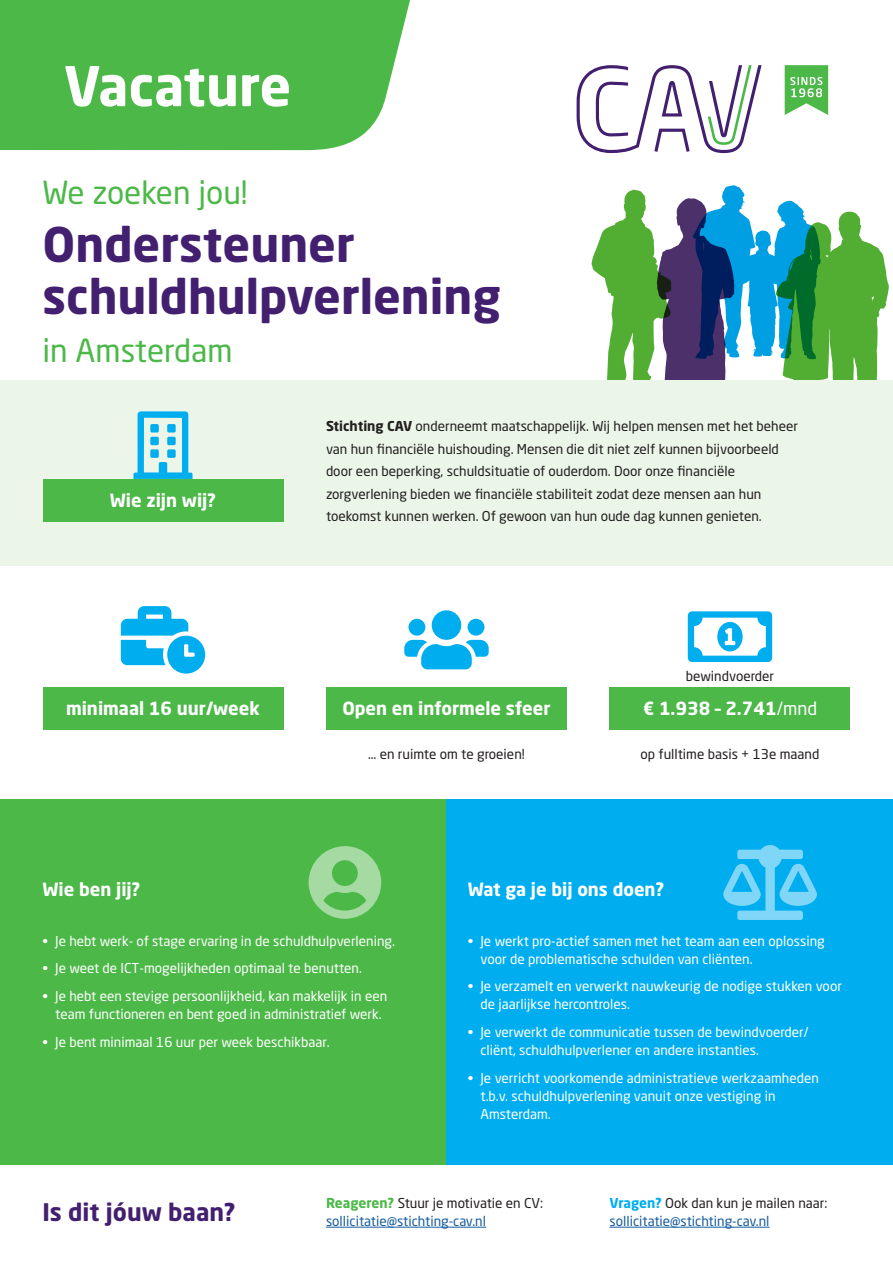
<style>
.page{position:relative;width:893px;height:1263px;background:#fff}
.page>*{position:absolute;margin:0;border:0;box-sizing:border-box;transform-origin:0 0}
.Gemeentenieuws_brood{font:700 54px "Neo Sans Std";color:#fff}
.Gemeentenieuws_brood-2{font:700 47.25px "Neo Sans Std";color:#431f70}
.Gemeentenieuws_brood-3{font:31.5px "Neo Sans Std";color:#4cb848}
.Gemeentenieuws_brood-4{font:700 24px "Neo Sans Std";color:#431f70}
.Gemeentenieuws_brood-5{font:700 18px "Neo Sans Std";color:#fff}
.t1{font:13.5px/18px "Neo Sans Std";color:#fff}
.Gemeentenieuws_brood-6{font:13.5px/22.5px "Neo Sans Std";color:#231f20}
.Gemeentenieuws_brood-7{font:13.5px/18px "Neo Sans Std";color:#175d9e}
.s1{font-weight:700}
.s2{font-weight:400}
.s3{font-weight:700;color:#4cb848}
.s4{font-weight:700;color:#00aeef}
.s5{color:#231f20}
</style>
<div class="page">
<svg style="left:591px;top:185px;width:298px;height:196px"></svg>
<div style="left:0;top:381px;width:893px;height:185px;background:#ebf5e8"></div>
<div style="left:0;top:799px;width:446px;height:366px;background:#4cb848"></div>
<div style="left:446px;top:799px;width:447px;height:366px;background:#00aeef"></div>
<div style="left:609px;top:687px;width:241px;height:42px;background:#4cb848"></div>
<div style="left:43px;top:479px;width:240px;height:42px;background:#4cb848"></div>
<hr style="left:326px;top:1227px;width:160px;height:1px;background:#175d9e">
<hr style="left:609px;top:1227px;width:161px;height:1px;background:#175d9e">
<svg style="left:577px;top:65px;width:185px;height:88px"></svg>
<svg style="left:785px;top:65px;width:43px;height:50px"></svg>
<div style="left:0;top:0;width:410px;height:150px;background:#4cb848"></div>
<div style="left:43px;top:687px;width:240px;height:42px;background:#4cb848"></div>
<div style="left:326px;top:687px;width:241px;height:42px;background:#4cb848"></div>
<p class="Gemeentenieuws_brood" style="left:64px;top:52px;width:229px">Vacature</p>
<p class="Gemeentenieuws_brood-3" style="left:43px;top:173px;width:207px">We zoeken jou!</p>
<p class="Gemeentenieuws_brood-2" style="left:43px;top:214px;width:314px">Ondersteuner</p>
<p class="Gemeentenieuws_brood-2" style="left:43px;top:266px;width:460px">schuldhulpverlening</p>
<p class="Gemeentenieuws_brood-3" style="left:43px;top:331px;width:192px">in Amsterdam</p>
<p class="Gemeentenieuws_brood-5" style="left:110px;top:489px;width:108px">Wie zijn wij?</p>
<p class="Gemeentenieuws_brood-6" style="left:326px;top:415px;width:473px"><span class="s1">Stichting CAV</span> onderneemt maatschappelijk. Wij helpen mensen met het beheer van hun financiële huishouding. Mensen die dit niet zelf kunnen bijvoorbeeld door een beperking, schuldsituatie of ouderdom. Door onze financiële zorgverlening bieden we financiële stabiliteit zodat deze mensen aan hun toekomst kunnen werken. Of gewoon van hun oude dag kunnen genieten.</p>
<p class="Gemeentenieuws_brood-6" style="left:686px;top:665px;width:90px">bewindvoerder</p>
<p class="Gemeentenieuws_brood-5" style="left:66px;top:697px;width:195px">minimaal 16 uur/week</p>
<p class="Gemeentenieuws_brood-5" style="left:342px;top:697px;width:210px">Open en informele sfeer</p>
<p class="Gemeentenieuws_brood-6" style="left:368px;top:742px;width:158px">… en ruimte om te groeien!</p>
<p class="Gemeentenieuws_brood-5" style="left:643px;top:697px;width:176px">€ 1.938 – 2.741<span class="s2">/mnd</span></p>
<p class="Gemeentenieuws_brood-6" style="left:640px;top:742px;width:180px">op fulltime basis + 13e maand</p>
<p class="Gemeentenieuws_brood-5" style="left:43px;top:878px;width:99px">Wie ben jij?</p>
<p class="Gemeentenieuws_brood-5" style="left:468px;top:878px;width:198px">Wat ga je bij ons doen?</p>
<p class="t1" style="left:43px;top:932px;width:354px">• Je hebt werk- of stage ervaring in de schuldhulpverlening.</p>
<p class="t1" style="left:43px;top:959px;width:321px">• Je weet de ICT-mogelijkheden optimaal te benutten.</p>
<p class="t1" style="left:43px;top:987px;width:346px;text-align:center">• Je hebt een stevige persoonlijkheid, kan makkelijk in een team functioneren en bent goed in administratief werk.</p>
<p class="t1" style="left:43px;top:1032px;width:289px">• Je bent minimaal 16 uur per week beschikbaar.</p>
<p class="t1" style="left:480px;top:932px;width:346px;text-indent:-13px">• Je werkt pro-actief samen met het team aan een oplossing voor de problematische schulden van cliënten.</p>
<p class="t1" style="left:480px;top:977px;width:363px;text-indent:-13px">• Je verzamelt en verwerkt nauwkeurig de nodige stukken voor de jaarlijkse hercontroles.</p>
<p class="t1" style="left:480px;top:1023px;width:330px;text-indent:-13px">• Je verwerkt de communicatie tussen de bewindvoerder/ cliënt, schuldhulpverlener en andere instanties.</p>
<p class="t1" style="left:480px;top:1068px;width:340px;text-indent:-13px">• Je verricht voorkomende administratieve werkzaamheden t.b.v. schuldhulpverlening vanuit onze vestiging in<br>Amsterdam.</p>
<p class="Gemeentenieuws_brood-4" style="left:43px;top:1197px;width:195px">Is dit jóuw baan?</p>
<p class="Gemeentenieuws_brood-6" style="left:326px;top:1192px;width:219px"><span class="s3">Reageren?</span> Stuur je motivatie en CV:</p>
<p class="Gemeentenieuws_brood-7" style="left:326px;top:1212px;width:162px">sollicitatie@stichting-cav.nl</p>
<p class="Gemeentenieuws_brood-7" style="left:609px;top:1194px;width:219px"><span class="s4">Vragen?</span> <span class="s5">Ook dan kun je mailen naar: </span>sollicitatie@stichting-cav.nl</p>
</div>
